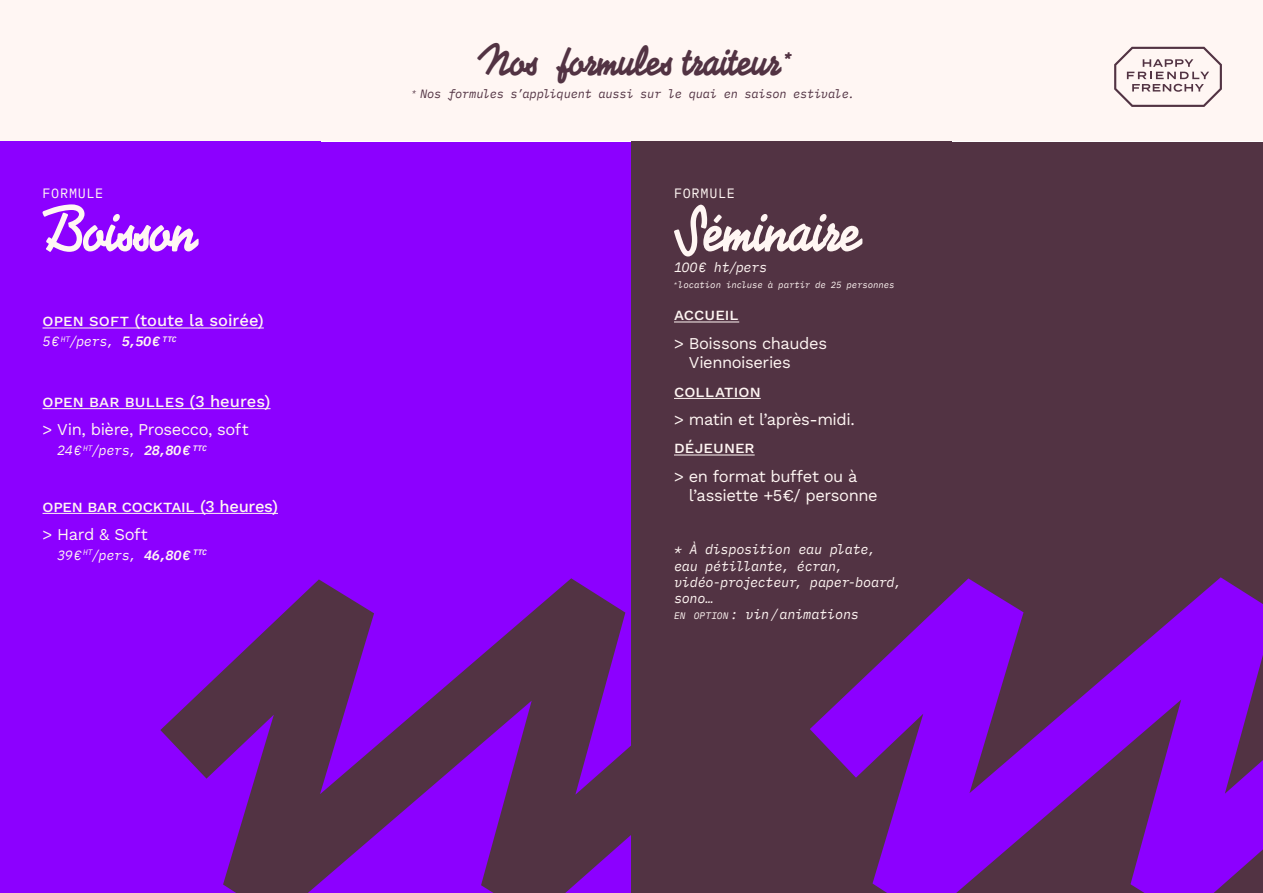
<style>
.page{position:relative;width:1263px;height:893px;background:#fff}
.page>*{position:absolute;margin:0;border:0;box-sizing:border-box;transform-origin:0 0}
.t1{font:700 60px "Veltro";letter-spacing:-.025em;color:#fff6f3}
.t2{font:700 42px "Veltro";letter-spacing:-.02em;color:#523343}
.t3{font:16.5px/19.8px "Work Sans";letter-spacing:-.025em;color:#fff6f3}
.t4{font:500 16.5px "Work Sans";color:#fff6f3}
.t5{font:italic 13.5px/16.2px "IBM Plex Mono";letter-spacing:-.02em;color:#fff6f3}
.t6{font:13.5px "IBM Plex Mono";letter-spacing:.05em;color:#fff6f3}
.t7{font:italic 12px "IBM Plex Mono";letter-spacing:-.015em;color:#523343}
.t8{font:italic 9px "IBM Plex Mono";letter-spacing:-.005em;color:#fff6f3}
.s1{font-weight:600}
.s2{font-size:24.45px}
.s3{font-size:9.45px}
</style>
<div class="page">
<div style="left:0;top:142px;width:631px;height:750px;background:#8c00ff"></div>
<hr style="left:43px;top:328px;width:221px;height:1px;background:#fff6f3">
<hr style="left:43px;top:408px;width:228px;height:1px;background:#fff6f3">
<hr style="left:43px;top:513px;width:235px;height:1px;background:#fff6f3">
<svg style="left:160px;top:578px;width:650px;height:315px;fill:#523343"></svg>
<div style="left:631px;top:142px;width:632px;height:750px;background:#523343"></div>
<hr style="left:674px;top:322px;width:65px;height:1px;background:#fff6f3">
<hr style="left:674px;top:398px;width:87px;height:1px;background:#fff6f3">
<hr style="left:674px;top:455px;width:81px;height:1px;background:#fff6f3">
<svg style="left:810px;top:577px;width:453px;height:316px;fill:#8c00ff"></svg>
<div style="left:0;top:0;width:1263px;height:140px;background:#fff6f3"></div>
<svg style="left:1114px;top:47px;width:108px;height:60px"></svg>
<p class="t6" style="left:43px;top:183px;width:62px">FORMULE</p>
<h1 class="t1" style="left:43px;top:193px;width:156px">Boisson</h1>
<p class="t4" style="left:43px;top:308px;width:223px">open soft (toute la soirée)</p>
<p class="t5" style="left:43px;top:333px;width:136px">5€<sup>HT</sup>/pers, <span class="s1">5,50 €</span> <sup>TTC</sup></p>
<p class="t4" style="left:43px;top:389px;width:230px">open bar bulles (3 heures)</p>
<p class="t3" style="left:43px;top:419px;width:208px">&gt; Vin, bière, Prosecco, soft</p>
<p class="t5" style="left:57px;top:442px;width:151px">24€ <sup>HT</sup>/pers, <span class="s1">28,80 €</span> <sup>TTC</sup></p>
<p class="t4" style="left:43px;top:494px;width:237px">open bar cocktail (3 heures)</p>
<p class="t3" style="left:43px;top:524px;width:107px">&gt; Hard &amp; Soft</p>
<p class="t5" style="left:57px;top:546px;width:151px">39€<sup>HT</sup>/pers, <span class="s1">46,80 €</span> <sup>TTC</sup></p>
<h2 class="t2" style="left:477px;top:34px;width:314px">Nos formules traiteur<span class="s2">*</span></h2>
<p class="t7" style="left:412px;top:84px;width:444px"><sup>*</sup> Nos formules s’appliquent aussi sur le quai en saison estivale.</p>
<p class="t6" style="left:674px;top:183px;width:62px">FORMULE</p>
<h1 class="t1" style="left:674px;top:193px;width:188px">Séminaire</h1>
<p class="t5" style="left:674px;top:258px;width:95px">100€ ht/pers</p>
<p class="t8" style="left:674px;top:278px;width:222px"><sup>*</sup>location incluse à partir de 25 personnes</p>
<p class="t4" style="left:674px;top:302px;width:67px">accueil</p>
<p class="t3" style="left:689px;top:332px;width:140px;text-indent:-15px">&gt; Boissons chaudes<br>Viennoiseries</p>
<p class="t4" style="left:674px;top:379px;width:88px">collation</p>
<p class="t3" style="left:674px;top:409px;width:182px">&gt; matin et l’après-midi.</p>
<p class="t4" style="left:674px;top:435px;width:82px">déjeuner</p>
<p class="t3" style="left:689px;top:465px;width:190px;text-indent:-15px">&gt; en format buffet ou à l’assiette +5€/ personne</p>
<p class="t5" style="left:674px;top:541px;width:229px">* À disposition eau plate, eau pétillante, écran, vidéo-projecteur, paper-board, sono…<br><span class="s3">EN OPTION</span> : vin/animations</p>
</div>
